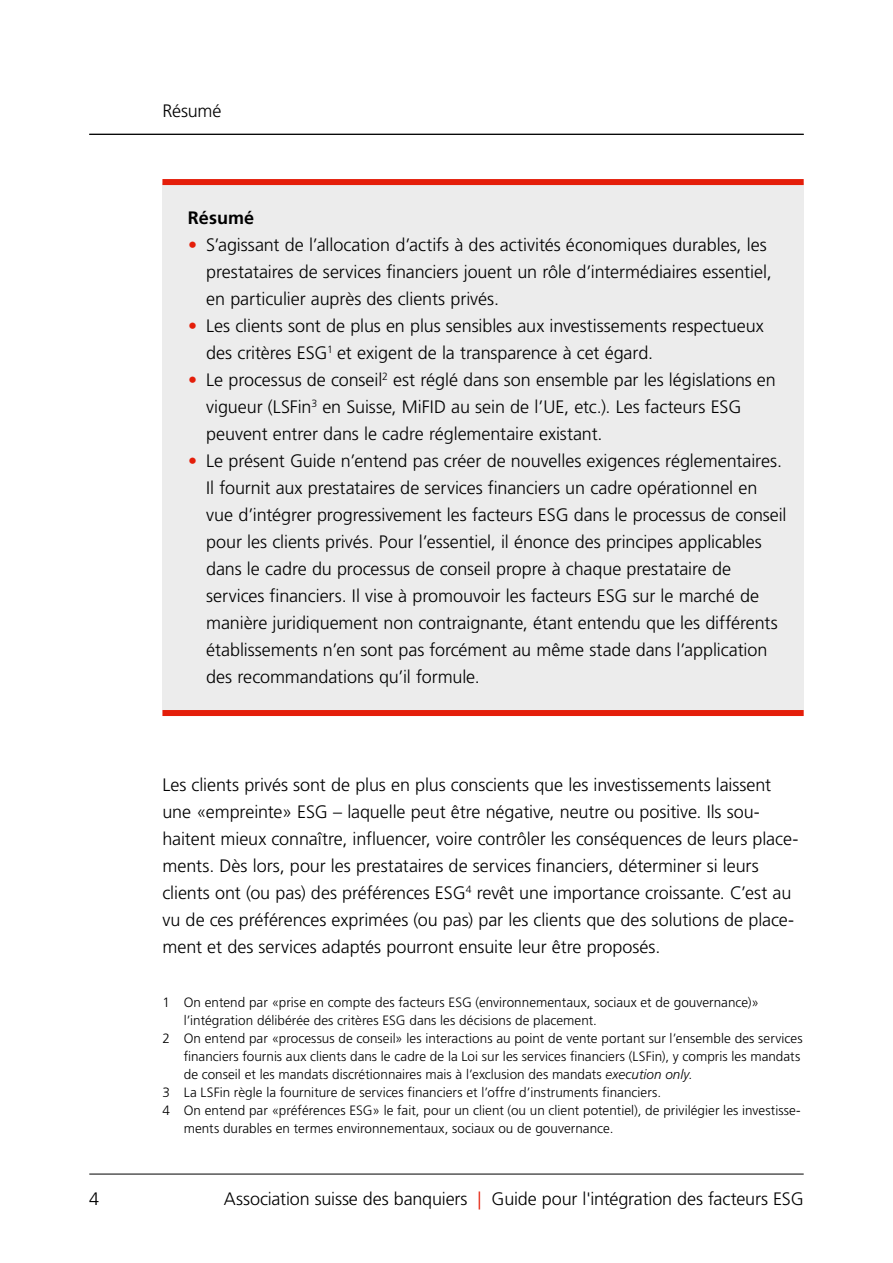
<style>
.page{position:relative;width:893px;height:1263px;background:#fff}
.page>*{position:absolute;margin:0;border:0;box-sizing:border-box;transform-origin:0 0}
.BODY{font:300 18px/27px "Frutiger LT Std";letter-spacing:-.005em;color:#000}
.BOXTITEL___Index{font:700 18px "Frutiger LT Std";color:#000}
.FUSSNOTE{font:300 13.5px/18px "Frutiger LT Std";letter-spacing:.005em;color:#000}
.s1{color:#e41e0a}
.s2{font-style:italic}
</style>
<div class="page">
<div style="left:162px;top:183px;width:642px;height:41px;background:#ececec"></div>
<div style="left:162px;top:179px;width:642px;height:6px;background:#e41e0a"></div>
<div style="left:162px;top:210px;width:642px;height:41px;background:#ececec"></div>
<div style="left:162px;top:237px;width:642px;height:95px;background:#ececec"></div>
<div style="left:162px;top:318px;width:642px;height:68px;background:#ececec"></div>
<div style="left:162px;top:372px;width:642px;height:95px;background:#ececec"></div>
<div style="left:162px;top:453px;width:642px;height:257px;background:#ececec"></div>
<div style="left:162px;top:710px;width:642px;height:6px;background:#e41e0a"></div>
<hr style="left:89px;top:1174px;width:715px;height:1px;background:#000">
<hr style="left:89px;top:134px;width:715px;height:1px;background:#000">
<p class="BODY" style="left:162px;top:97px;width:61px">Résumé</p>
<p class="BOXTITEL___Index" style="left:188px;top:207px;width:68px">Résumé</p>
<p class="BODY" style="left:206px;top:231px;width:567px;text-indent:-18px"><span class="s1">•</span> S’agissant de l’allocation d’actifs à des activités économiques durables, les prestataires de services financiers jouent un rôle d’intermédiaires essentiel, en particulier auprès des clients privés.</p>
<p class="BODY" style="left:206px;top:312px;width:559px;text-indent:-18px"><span class="s1">•</span> Les clients sont de plus en plus sensibles aux investissements respectueux des critères ESG<sup>1</sup> et exigent de la transparence à cet égard.</p>
<p class="BODY" style="left:206px;top:366px;width:571px;text-indent:-18px"><span class="s1">•</span> Le processus de conseil<sup>2</sup> est réglé dans son ensemble par les législations en vigueur (LSFin<sup>3</sup> en Suisse, MiFID au sein de l’UE, etc.). Les facteurs ESG peuvent entrer dans le cadre réglementaire existant.</p>
<p class="BODY" style="left:206px;top:447px;width:582px;text-indent:-18px"><span class="s1">•</span> Le présent Guide n’entend pas créer de nouvelles exigences réglementaires.<br>Il fournit aux prestataires de services financiers un cadre opérationnel en vue d’intégrer progressivement les facteurs ESG dans le processus de conseil pour les clients privés. Pour l’essentiel, il énonce des principes applicables dans le cadre du processus de conseil propre à chaque prestataire de services financiers. Il vise à promouvoir les facteurs ESG sur le marché de manière juridiquement non contraignante, étant entendu que les différents établissements n’en sont pas forcément au même stade dans l’application des recommandations qu’il formule.</p>
<p class="BODY" style="left:162px;top:771px;width:637px">Les clients privés sont de plus en plus conscients que les investissements laissent une «empreinte» ESG – laquelle peut être négative, neutre ou positive. Ils sou&shy;haitent mieux connaître, influencer, voire contrôler les conséquences de leurs place&shy;ments. Dès lors, pour les prestataires de services financiers, déterminer si leurs clients ont (ou pas) des préférences ESG<sup>4</sup> revêt une importance croissante. C’est au vu de ces préférences exprimées (ou pas) par les clients que des solutions de place&shy;ment et des services adaptés pourront ensuite leur être proposés.</p>
<p class="FUSSNOTE" style="left:184px;top:993px;width:577px;text-indent:-21px">1 On entend par «prise en compte des facteurs ESG (environnementaux, sociaux et de gouvernance)» l’intégration délibérée des critères ESG dans les décisions de placement.</p>
<p class="FUSSNOTE" style="left:184px;top:1029px;width:620px;text-indent:-21px">2 On entend par «processus de conseil» les interactions au point de vente portant sur l’ensemble des services financiers fournis aux clients dans le cadre de la Loi sur les services financiers (LSFin), y compris les mandats de conseil et les mandats discrétionnaires mais à l’exclusion des mandats <span class="s2">execution only</span>.</p>
<p class="FUSSNOTE" style="left:162px;top:1083px;width:500px">3 La LSFin règle la fourniture de services financiers et l’offre d’instruments financiers.</p>
<p class="FUSSNOTE" style="left:184px;top:1101px;width:619px;text-indent:-21px">4 On entend par «préférences ESG» le fait, pour un client (ou un client potentiel), de privilégier les investisse&shy;ments durables en termes environnementaux, sociaux ou de gouvernance.</p>
<p class="BODY" style="left:89px;top:1185px;width:12px">4</p>
<p class="BODY" style="left:224px;top:1185px;width:581px">Association suisse des banquiers <span class="s1">|</span> Guide pour l'intégration des facteurs ESG</p>
</div>
